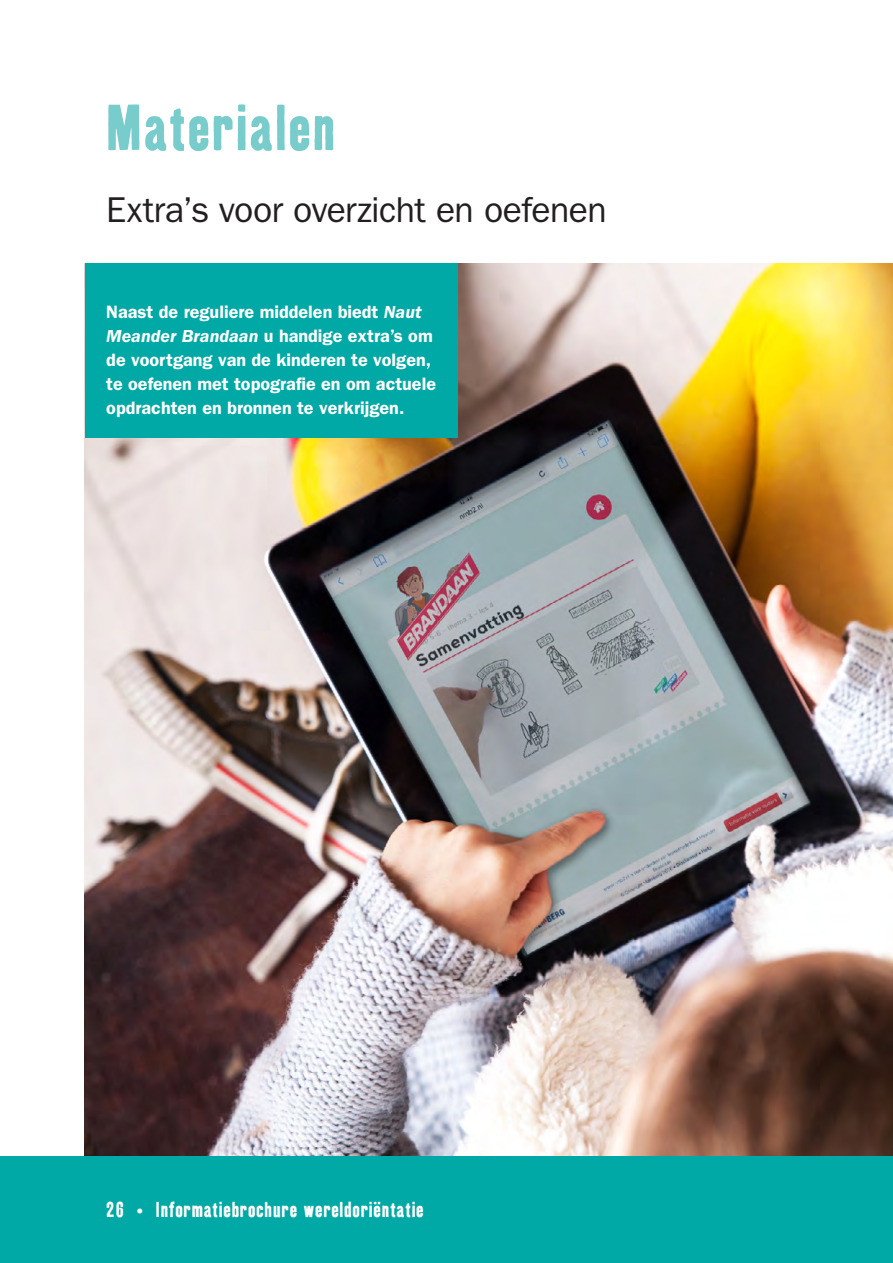
<style>
.page{position:relative;width:893px;height:1263px;background:#fff}
.page>*{position:absolute;margin:0;border:0;box-sizing:border-box;transform-origin:0 0}
.t1{font:63px "Kipp OT No One";letter-spacing:.045em;color:#78cccc}
.t2{font:36px "ITC Franklin Gothic Std";letter-spacing:-.015em;color:#231f20}
.t3{font:21px "Kipp OT No One";letter-spacing:.05em;color:#fff}
.t4{font:600 18px/24px "ITC Franklin Gothic Std";color:#fff}
.s1{font-style:italic}
</style>
<div class="page">
<img style="left:85px;top:264px;width:808px;height:893px">
<div style="left:85px;top:264px;width:372px;height:174px;background:#00a9a5"></div>
<div style="left:0;top:1157px;width:893px;height:106px;background:#00a9a5"></div>
<h1 class="t1" style="left:106px;top:89px;width:230px">Materialen</h1>
<h2 class="t2" style="left:106px;top:189px;width:502px">Extra’s voor overzicht en oefenen</h2>
<p class="t4" style="left:106px;top:300px;width:331px">Naast de reguliere middelen biedt <span class="s1">Naut Meander Brandaan</span> u handige extra’s om de voortgang van de kinderen te volgen, te oefenen met topografie en om actuele opdrachten en bronnen te verkrijgen.</p>
<p class="t3" style="left:106px;top:1196px;width:319px">26 • lnformatiebrochure wereldoriëntatie</p>
</div>
